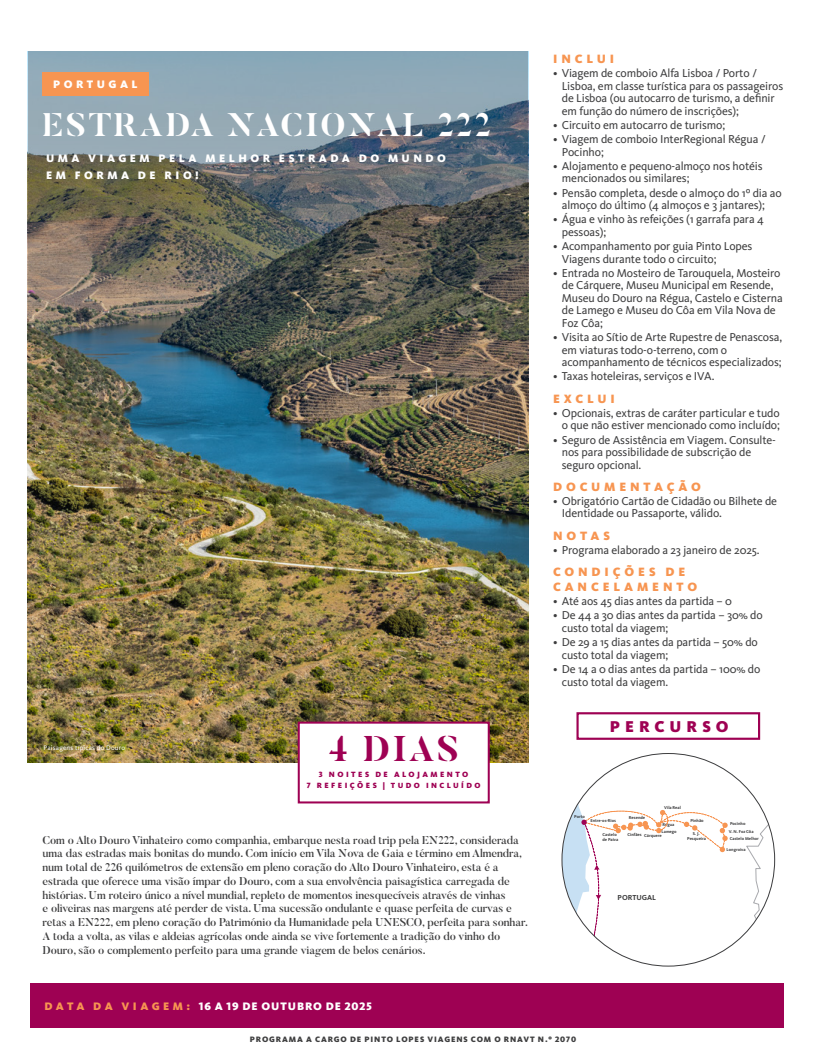
<style>
.page{position:relative;width:833px;height:1063px;background:#fff}
.page>*{position:absolute;margin:0;border:0;box-sizing:border-box;transform-origin:0 0}
.Selo_Dias{font:700 35.5px "Butler Stencil";color:#9e0153}
.Titulo_branco{font:700 32.5px "Butler Stencil";letter-spacing:.075em;color:#fff}
.Percurso_Titulo{font:900 16.25px "Kievit OT";letter-spacing:.31em;color:#9e0153}
.Bullets_Titulo{font:900 12.5px/15px "Kievit OT";letter-spacing:.31em;color:#f79551}
.t1{font:11.88px/12.5px "Kievit OT";letter-spacing:-.01em;color:#3e3e3f}
.Texto_Intro{font:500 11.25px/13.8px "Butler";letter-spacing:-.005em;color:#3e3e3f}
.Localizacao{font:900 11.25px "Kievit OT";letter-spacing:.31em;color:#fff}
.Datas_Titulo{font:900 11.25px "Kievit OT";letter-spacing:.075em;color:#fff}
.Numero_Pagina{font:900 8.12px "Kievit OT";letter-spacing:.11em;color:#3e3e3f}
.Selo_alojamneto_refeicoes{font:900 7.88px "Kievit OT";letter-spacing:.31em;color:#9e0153}
.Selo_alojamneto_refeicoes-2{font:900 7.75px "Kievit OT";letter-spacing:.31em;color:#9e0153}
.t2{font:700 7.5px "Kievit OT";color:#3e3e3f}
.Legenda{font:6.88px "Kievit OT";letter-spacing:.025em;color:#fff}
.t3{font:700 4.38px/5.2px "Kievit OT";color:#3e3e3f}
.s1{font-size:7.88px}
.s2{color:#f79551}
</style>
<div class="page">
<img style="left:28px;top:51px;width:500px;height:712px">
<div style="left:30px;top:983px;width:753px;height:45px;background:#9e0153"></div>
<div style="left:43px;top:72px;width:106px;height:23px;background:#f79551"></div>
<div style="left:298px;top:722px;width:192px;height:81px;background:#fff;border:2px solid #9e0153"></div>
<div style="left:576px;top:712px;width:184px;height:28px;background:#fff;border:2px solid #9e0153"></div>
<svg style="left:562px;top:826px;width:5px;height:67px"></svg>
<svg style="left:567px;top:754px;width:207px;height:212px"></svg>
<svg style="left:581px;top:805px;width:146px;height:148px"></svg>
<p class="Localizacao" style="left:53px;top:78px;width:86px">PORTUGAL</p>
<p class="Titulo_branco" style="left:43px;top:103px;width:450px">ESTRADA NACIONAL 222</p>
<p class="Localizacao" style="left:46px;top:152px;width:401px">UMA VIAGEM PELA MELHOR ESTRADA DO MUNDO</p>
<p class="Localizacao" style="left:46px;top:168px;width:154px">EM FORMA DE RIO!</p>
<p class="Legenda" style="left:44px;top:744px;width:83px">Paisagens típicas do Douro</p>
<p class="Selo_Dias" style="left:328px;top:726px;width:132px">4 DIAS</p>
<p class="Selo_alojamneto_refeicoes" style="left:319px;top:770px;width:151px">3 NOITES DE ALOJAMENTO</p>
<p class="Selo_alojamneto_refeicoes-2" style="left:307px;top:781px;width:175px"><span class="s1">7 REFEIÇÕES</span> | TUDO INCLUÍDO</p>
<p class="Texto_Intro" style="left:43px;top:833px;width:487px">Com o Alto Douro Vinhateiro como companhia, embarque nesta road trip pela EN222, considerada uma das estradas mais bonitas do mundo. Com início em Vila Nova de Gaia e término em Almendra, num total de 226 quilómetros de extensão em pleno coração do Alto Douro Vinhateiro, esta é a estrada que oferece uma visão ímpar do Douro, com a sua envolvência paisagística carregada de histórias. Um roteiro único a nível mundial, repleto de momentos inesquecíveis através de vinhas<br>e oliveiras nas margens até perder de vista. Uma sucessão ondulante e quase perfeita de curvas e retas a EN222, em pleno coração do Património da Humanidade pela UNESCO, perfeita para sonhar.<br>A toda a volta, as vilas e aldeias agrícolas onde ainda se vive fortemente a tradição do vinho do Douro, são o complemento perfeito para uma grande viagem de belos cenários.</p>
<p class="Bullets_Titulo" style="left:553px;top:51px;width:63px">INCLUI</p>
<p class="t1" style="left:562px;top:67px;width:223px;text-indent:-9px">• Viagem de comboio Alfa Lisboa / Porto / Lisboa, em classe turística para os passageiros de Lisboa (ou autocarro de turismo, a definir em função do número de inscrições);</p>
<p class="t1" style="left:553px;top:118px;width:174px">• Circuito em autocarro de turismo;</p>
<p class="t1" style="left:562px;top:133px;width:205px;text-indent:-9px">• Viagem de comboio InterRegional Régua /<br>Pocinho;</p>
<p class="t1" style="left:562px;top:160px;width:202px;text-indent:-9px">• Alojamento e pequeno-almoço nos hotéis mencionados ou similares;</p>
<p class="t1" style="left:562px;top:186px;width:221px;text-indent:-9px">• Pensão completa, desde o almoço do 1º dia ao almoço do último (4 almoços e 3 jantares);</p>
<p class="t1" style="left:562px;top:213px;width:203px;text-indent:-9px">• Água e vinho às refeições (1 garrafa para 4 pessoas);</p>
<p class="t1" style="left:562px;top:240px;width:192px;text-indent:-9px">• Acompanhamento por guia Pinto Lopes<br>Viagens durante todo o circuito;</p>
<p class="t1" style="left:562px;top:267px;width:222px;text-indent:-9px">• Entrada no Mosteiro de Tarouquela, Mosteiro de Cárquere, Museu Municipal em Resende, Museu do Douro na Régua, Castelo e Cisterna de Lamego e Museu do Côa em Vila Nova de Foz Côa;</p>
<p class="t1" style="left:562px;top:331px;width:222px;text-indent:-9px">• Visita ao Sítio de Arte Rupestre de Penascosa, em viaturas todo-o-terreno, com o acompanhamento de técnicos especializados;</p>
<p class="t1" style="left:553px;top:370px;width:163px">• Taxas hoteleiras, serviços e IVA.</p>
<p class="Bullets_Titulo" style="left:553px;top:391px;width:63px">EXCLUI</p>
<p class="t1" style="left:553px;top:407px;width:228px;text-align:right">• Opcionais, extras de caráter particular e tudo o que não estiver mencionado como incluído;</p>
<p class="t1" style="left:562px;top:433px;width:216px;text-indent:-9px">• Seguro de Assistência em Viagem. Consulte&shy;nos para possibilidade de subscrição de seguro opcional.</p>
<p class="Bullets_Titulo" style="left:553px;top:479px;width:149px">DOCUMENTAÇÃO</p>
<p class="t1" style="left:562px;top:495px;width:217px;text-indent:-9px">• Obrigatório Cartão de Cidadão ou Bilhete de<br>Identidade ou Passaporte, válido.</p>
<p class="Bullets_Titulo" style="left:553px;top:528px;width:58px">NOTAS</p>
<p class="t1" style="left:553px;top:543px;width:208px">• Programa elaborado a 23 janeiro de 2025.</p>
<p class="Bullets_Titulo" style="left:553px;top:564px;width:146px">CONDIÇÕES DE<br>CANCELAMENTO</p>
<p class="t1" style="left:553px;top:595px;width:181px">• Até aos 45 dias antes da partida – 0</p>
<p class="t1" style="left:562px;top:609px;width:202px;text-indent:-9px">• De 44 a 30 dias antes da partida – 30% do custo total da viagem;</p>
<p class="t1" style="left:562px;top:636px;width:197px;text-indent:-9px">• De 29 a 15 dias antes da partida – 50% do custo total da viagem;</p>
<p class="t1" style="left:562px;top:663px;width:200px;text-indent:-9px">• De 14 a 0 dias antes da partida – 100% do custo total da viagem.</p>
<p class="Percurso_Titulo" style="left:610px;top:717px;width:120px">PERCURSO</p>
<p class="t3" style="left:664px;top:805px;width:18px">Vila Real</p>
<p class="t3" style="left:574px;top:814px;width:12px">Porto</p>
<p class="t3" style="left:629px;top:815px;width:18px">Resende</p>
<p class="t3" style="left:627px;top:833px;width:36px">Cinfães Cárquere</p>
<p class="t3" style="left:690px;top:818px;width:15px">Pinhão</p>
<p class="t3" style="left:590px;top:818px;width:27px">Entre-os-Rios</p>
<p class="t3" style="left:662px;top:822px;width:13px">Régua</p>
<p class="t3" style="left:661px;top:829px;width:17px">Lamego</p>
<p class="t3" style="left:602px;top:832px;width:17px">Castelo de Paiva</p>
<p class="t3" style="left:687px;top:830px;width:20px;text-align:center">S. J.<br>Pesqueira</p>
<p class="t2" style="left:617px;top:893px;width:40px">PORTUGAL</p>
<p class="t3" style="left:730px;top:821px;width:17px">Pocinho</p>
<p class="t3" style="left:729px;top:829px;width:26px">V. N. Foz Côa</p>
<p class="t3" style="left:726px;top:846px;width:21px">Longroiva</p>
<p class="t3" style="left:730px;top:836px;width:30px">Castelo Melhor</p>
<p class="Datas_Titulo" style="left:45px;top:999px;width:329px"><span class="s2">D A T A D A V I A G E M :</span> 16 A 19 DE OUTUBRO DE 2025</p>
<p class="Numero_Pagina" style="left:250px;top:1034px;width:328px">PROGRAMA A CARGO DE PINTO LOPES VIAGENS COM O RNAVT N.º 2070</p>
</div>
